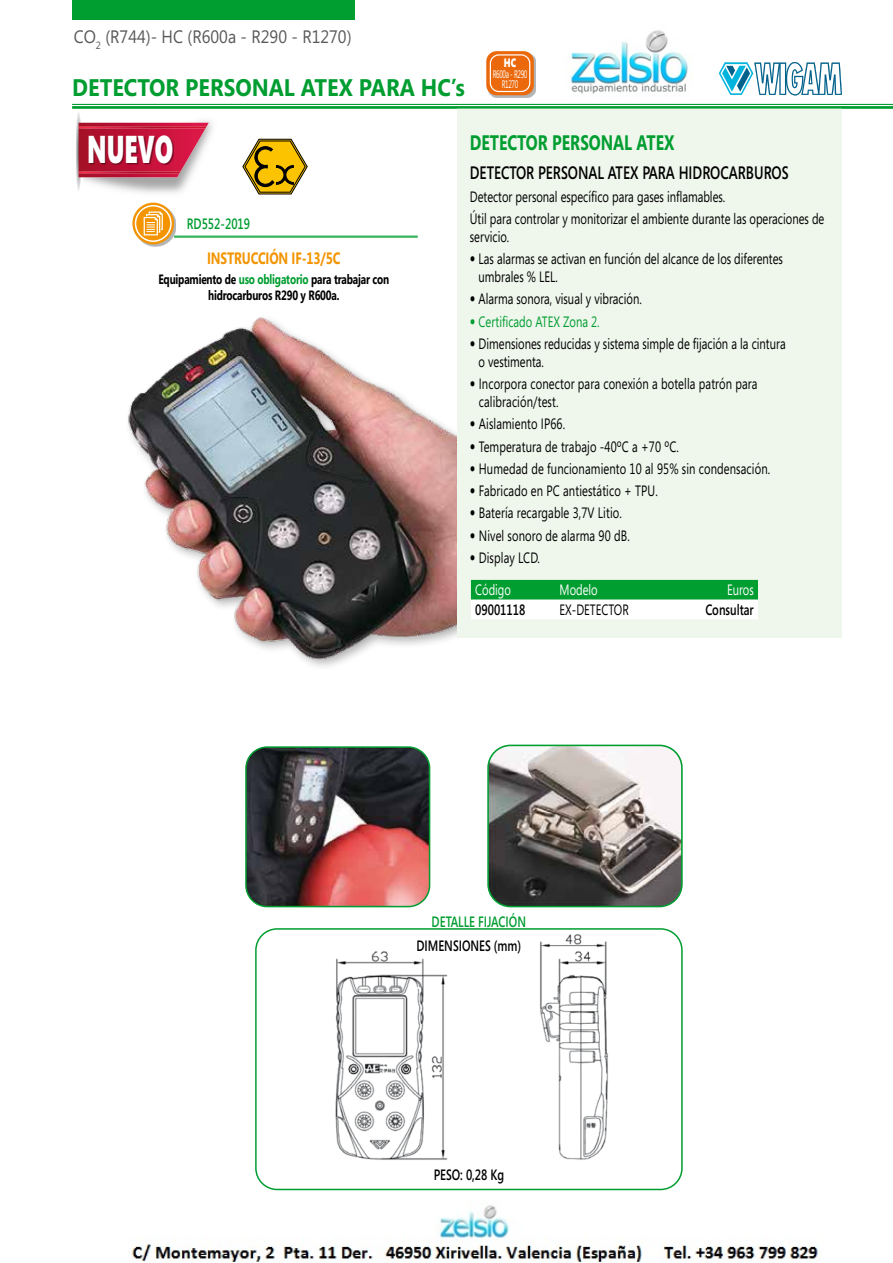
<style>
.page{position:relative;width:893px;height:1263px;background:#fff}
.page>*{position:absolute;margin:0;border:0;box-sizing:border-box;transform-origin:0 0}
.t1{font:900 38.85px "Segoe";color:#fff;scale:.62 1}
.t2{font:700 24px "Segoe";color:#009d30;scale:.9 1}
.t3{font:700 21px "Segoe";color:#009d30;scale:.75 1}
.t4{font:600 18px "Segoe";color:#000;scale:.75 1}
.t5{font:18px "Segoe";color:#58585a;scale:.9 1}
.t6{font:700 16.5px "Segoe";letter-spacing:-.01em;color:#f39400;scale:.75 1}
.t7{font:15px/18px "Segoe";color:#000;scale:.75 1}
.t8{font:600 15px "Segoe";color:#000;scale:.75 1}
.t9{font:600 15px "Segoe";color:#009d30;scale:.75 1}
.t10{font:15px "Segoe";color:#009d30;scale:.75 1}
.t11{font:15px "Segoe";color:#fff;scale:.75 1}
.t12{font:700 13.5px/16.2px "Segoe";letter-spacing:-.02em;color:#000;text-align:center;scale:.75 1}
.t13{font:900 12.15px "Segoe";color:#fff;scale:.71 1}
.t14{font:10.95px/10.4px "Segoe";letter-spacing:-.05em;color:#fff;text-align:center;scale:.6 1}
.s1{color:#009d30}
.s2{font-family:"Frutiger"}
.s3{color:#fff}
</style>
<div class="page">
<div style="left:72px;top:0;width:282px;height:20px;background:#009d30"></div>
<svg style="left:719px;top:62px;width:123px;height:34px"></svg>
<img style="left:128px;top:317px;width:329px;height:350px">
<div style="left:457px;top:109px;width:385px;height:529px;background:#eff6ec"></div>
<svg style="left:471px;top:580px;width:287px;height:39px;background:#7fcd97"></svg>
<svg style="left:255px;top:139px;width:53px;height:55px"></svg>
<div style="left:488px;top:53px;width:48px;height:44px;background:#000;opacity:.3"></div>
<div style="left:486px;top:51px;width:48px;height:44px;background:#eb690b;border-radius:10px"></div>
<div style="left:490px;top:54px;width:40px;height:38px;border:1px solid #fff;border-radius:9px"></div>
<hr style="left:174px;top:236px;width:244px;height:1px;background:#009d30">
<hr style="left:174px;top:237px;width:244px;height:1px;background:#009d30">
<div style="left:134px;top:205px;width:42px;height:41px;background:#000;opacity:.3"></div>
<svg style="left:132px;top:203px;width:42px;height:41px"></svg>
<div style="left:135px;top:205px;width:37px;height:37px;border:2px solid #fff;border-radius:50%"></div>
<svg style="left:144px;top:234px;width:19px;height:1px"></svg>
<img style="left:490px;top:745px;width:190px;height:161px">
<div style="left:487px;top:745px;width:196px;height:162px;border:2px solid #009d30;border-radius:22px"></div>
<img style="left:248px;top:749px;width:182px;height:157px">
<div style="left:245px;top:746px;width:185px;height:161px;border:2px solid #009d30;border-radius:21px"></div>
<img style="left:258px;top:932px;width:422px;height:228px">
<div style="left:255px;top:928px;width:428px;height:262px;border:2px solid #009d30;border-radius:21px"></div>
<img style="left:72px;top:103px;width:183px;height:131px">
<div style="left:76px;top:110px;width:5px;height:83px;background:#f6f6f6;border-radius:50%"></div>
<div style="left:76px;top:111px;width:5px;height:81px;background:#f0f0f0;border-radius:50%"></div>
<div style="left:76px;top:112px;width:5px;height:79px;background:#ebebeb;border-radius:50%"></div>
<div style="left:76px;top:113px;width:5px;height:77px;background:#e7e8e8;border-radius:50%"></div>
<div style="left:76px;top:114px;width:5px;height:75px;background:#e4e4e4;border-radius:50%"></div>
<div style="left:76px;top:115px;width:5px;height:73px;background:#dfdfdf;border-radius:50%"></div>
<div style="left:76px;top:116px;width:5px;height:71px;background:#d9d9dc;border-radius:50%"></div>
<svg style="left:76px;top:119px;width:5px;height:65px"></svg>
<hr style="left:77px;top:122px;width:4px;height:59px;background:#bbbbbe;border-radius:50%">
<hr style="left:77px;top:127px;width:3px;height:49px;background:#e3e4e4;border-radius:50%">
<hr style="left:77px;top:130px;width:3px;height:43px;background:#dfe0e1;border-radius:50%">
<svg style="left:78px;top:123px;width:131px;height:54px;background:#c8405c"></svg>
<img style="left:79px;top:172px;width:101px;height:1px">
<img style="left:79px;top:127px;width:127px;height:1px">
<div style="left:90px;top:136px;width:84px;height:29px;background:#000;opacity:.4"></div>
<hr style="left:72px;top:104px;width:821px;height:1px;background:#009d30">
<hr style="left:72px;top:106px;width:821px;height:3px;background:#009d30">
<img style="left:570px;top:30px;width:118px;height:64px">
<img style="left:131px;top:1205px;width:689px;height:57px">
<p class="t5" style="left:74px;top:24px;width:310px">CO<sub>2</sub> (R744)- HC (R600a - R290 - R1270)</p>
<h2 class="t2" style="left:72px;top:70px;width:438px">DETECTOR PERSONAL ATEX PARA HC’s</h2>
<p class="t13" style="left:504px;top:55px;width:19px">HC</p>
<p class="t14" style="left:493px;top:68px;width:59px">R600a - R290<br>R1270</p>
<h1 class="t1" style="left:87px;top:122px;width:140px">NUEVO</h1>
<p class="t9" style="left:187px;top:214px;width:86px">RD552-2019</p>
<p class="t6" style="left:207px;top:246px;width:180px">INSTRUCCIÓN IF-13/5C</p>
<p class="t12" style="left:158px;top:271px;width:309px">Equipamiento de <span class="s1">uso obligatorio</span> para trabajar con hidrocarburos R290 y R600a.</p>
<h3 class="t3" style="left:470px;top:127px;width:274px">DETECTOR PERSONAL ATEX</h3>
<p class="t4" style="left:470px;top:161px;width:427px">DETECTOR PERSONAL ATEX PARA HIDROCARBUROS</p>
<p class="t7" style="left:470px;top:185px;width:474px;line-height:22.2px">Detector personal específico para gases inflamables.<br>Útil para controlar y monitorizar el ambiente durante las operaciones de</p>
<p class="t7" style="left:470px;top:227px;width:54px">servicio.</p>
<p class="t7" style="left:479px;top:249px;width:407px;text-indent:-9px"><span class="s2">•</span> Las alarmas se activan en función del alcance de los diferentes umbrales % LEL.</p>
<p class="t7" style="left:470px;top:290px;width:231px"><span class="s2">•</span> Alarma sonora, visual y vibración.</p>
<p class="t10" style="left:470px;top:311px;width:175px"><span class="s2">•</span> Certificado ATEX Zona 2.</p>
<p class="t7" style="left:479px;top:334px;width:411px;text-indent:-9px"><span class="s2">•</span> Dimensiones reducidas y sistema simple de fijación a la cintura o vestimenta.</p>
<p class="t7" style="left:479px;top:374px;width:373px;text-indent:-9px"><span class="s2">•</span> Incorpora conector para conexión a botella patrón para calibración/test.</p>
<p class="t7" style="left:470px;top:415px;width:129px"><span class="s2">•</span> Aislamiento IP66.</p>
<p class="t7" style="left:470px;top:437px;width:280px"><span class="s2">•</span> Temperatura de trabajo -40ºC a +70 ºC.</p>
<p class="t7" style="left:470px;top:459px;width:402px"><span class="s2">•</span> Humedad de funcionamiento 10 al 95% sin condensación.</p>
<p class="t7" style="left:470px;top:481px;width:252px"><span class="s2">•</span> Fabricado en PC antiestático + TPU.</p>
<p class="t7" style="left:470px;top:504px;width:204px"><span class="s2">•</span> Batería recargable 3,7V Litio.</p>
<p class="t7" style="left:470px;top:526px;width:215px"><span class="s2">•</span> Nivel sonoro de alarma 90 dB.</p>
<p class="t7" style="left:475px;top:541px;width:88px;line-height:32.7px;text-indent:-5px"><span class="s2">•</span> Display LCD.<br><span class="s3">Código</span></p>
<p class="t11" style="left:560px;top:580px;width:52px">Modelo</p>
<p class="t11" style="left:727px;top:580px;width:37px">Euros</p>
<p class="t8" style="left:475px;top:600px;width:68px">09001118</p>
<p class="t7" style="left:560px;top:600px;width:94px">EX-DETECTOR</p>
<p class="t8" style="left:705px;top:600px;width:66px">Consultar</p>
<p class="t9" style="left:432px;top:911px;width:127px">DETALLE FIJACIÓN</p>
<p class="t8" style="left:416px;top:935px;width:141px">DIMENSIONES (mm)</p>
<p class="t8" style="left:434px;top:1164px;width:95px">PESO: 0,28 Kg</p>
</div>
